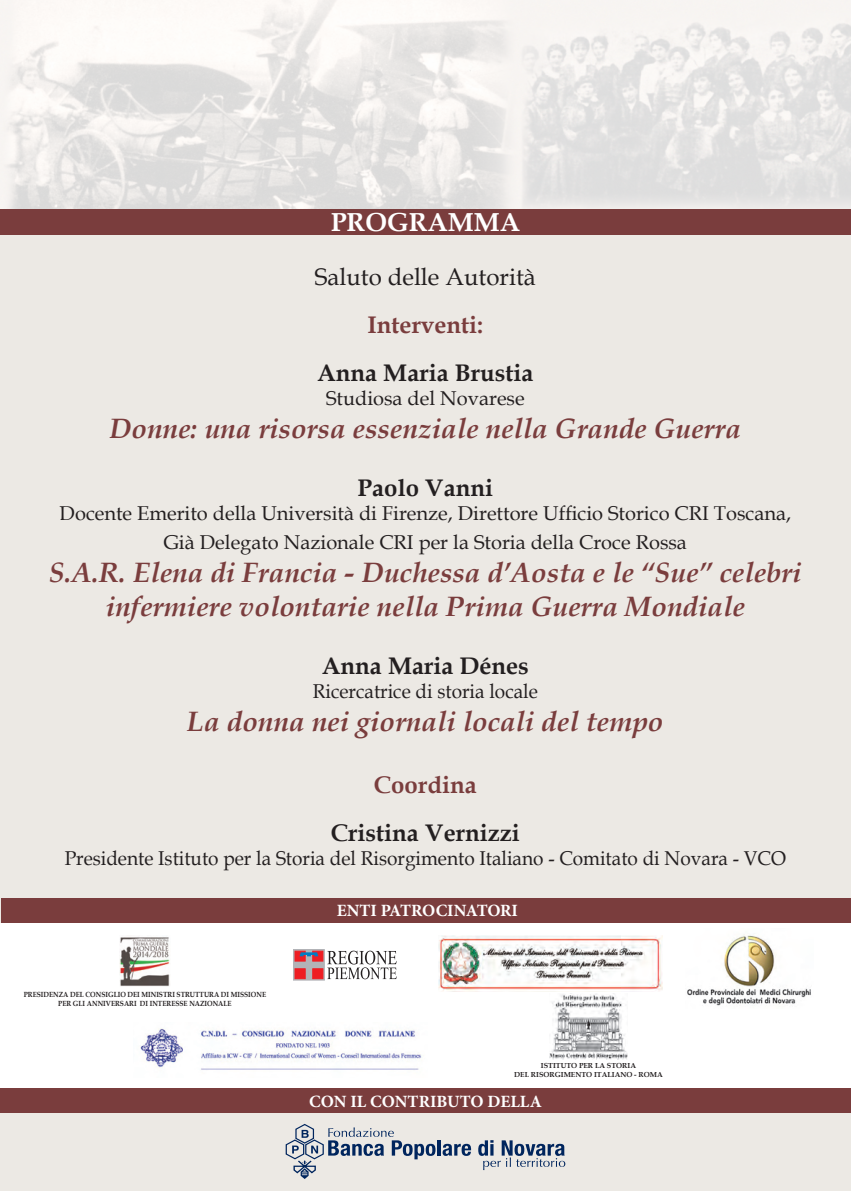
<style>
.page{position:relative;width:851px;height:1191px;background:#fff}
.page>*{position:absolute;margin:0;border:0;box-sizing:border-box;transform-origin:0 0}
.t1{font:italic 700 28px/33.6px "Book Antiqua";color:#7a3d3d;text-align:center}
.t2{font:700 26px "Book Antiqua";color:#fff}
.t3{font:700 24px "Book Antiqua";color:#231f20}
.t4{font:24px "Book Antiqua";color:#231f20}
.t5{font:700 24px "Book Antiqua";color:#7a3d3d}
.t6{font:20px/28.8px "Book Antiqua";color:#231f20;text-align:center}
.t7{font:20px "Book Antiqua";color:#231f20;scale:.95 1}
.t8{font:700 17.2px "Minion Pro";color:#fff}
.t9{font:700 7.4px/9px "Book Antiqua";color:#231f20;text-align:center;scale:.9 1}
.t10{font:700 7.2px/8.8px "Book Antiqua";color:#231f20;text-align:center}
</style>
<div class="page">
<img style="left:0;top:0;width:850px;height:209px">
<div style="left:0;top:235px;width:850px;height:687px;background:#ece9e4"></div>
<div style="left:0;top:209px;width:850px;height:26px;background:#7a3d3d"></div>
<div style="left:0;top:1094px;width:850px;height:97px;background:#ece9e4"></div>
<div style="left:0;top:1088px;width:850px;height:25px;background:#7a3d3d"></div>
<svg style="left:285px;top:1123px;width:150px;height:56px"></svg>
<hr style="left:437px;top:1140px;width:3px;height:15px;background:#00255d">
<svg style="left:442px;top:1143px;width:29px;height:12px"></svg>
<svg style="left:478px;top:1140px;width:87px;height:30px"></svg>
<div style="left:293px;top:949px;width:31px;height:31px;background:#b2b3b7"></div>
<div style="left:293px;top:949px;width:31px;height:31px;border:1px solid #b2b3b7"></div>
<div style="left:312px;top:968px;width:11px;height:11px;background:#ee1d23;border:1px solid #ee1d23"></div>
<div style="left:295px;top:968px;width:10px;height:11px;background:#ee1d23;border:1px solid #ee1d23"></div>
<svg style="left:295px;top:951px;width:10px;height:10px"></svg>
<svg style="left:312px;top:951px;width:11px;height:10px"></svg>
<svg style="left:299px;top:952px;width:19px;height:4px"></svg>
<svg style="left:327px;top:950px;width:70px;height:29px"></svg>
<img style="left:438px;top:935px;width:224px;height:57px">
<img style="left:119px;top:937px;width:51px;height:49px">
<div style="left:2px;top:898px;width:848px;height:24px;background:#7a3d3d"></div>
<img style="left:549px;top:993px;width:78px;height:66px">
<img style="left:140px;top:1028px;width:282px;height:42px">
<img style="left:687px;top:934px;width:124px;height:72px">
<p class="t2" style="left:330px;top:204px;width:191px">PROGRAMMA</p>
<p class="t4" style="left:315px;top:260px;width:222px">Saluto delle Autorità</p>
<p class="t5" style="left:367px;top:308px;width:117px">Interventi:</p>
<p class="t3" style="left:317px;top:356px;width:217px">Anna Maria Brustia</p>
<p class="t6" style="left:326px;top:383px;width:200px">Studiosa del Novarese</p>
<p class="t1" style="left:110px;top:412px;width:632px">Donne: una risorsa essenziale nella Grande Guerra</p>
<p class="t3" style="left:357px;top:471px;width:137px">Paolo Vanni</p>
<p class="t6" style="left:60px;top:498px;width:733px">Docente Emerito della Università di Firenze, Direttore Ufficio Storico CRI Toscana,<br>Già Delegato Nazionale CRI per la Storia della Croce Rossa</p>
<p class="t1" style="left:49px;top:556px;width:753px">S.A.R. Elena di Francia - Duchessa d’Aosta e le “Sue” celebri infermiere volontarie nella Prima Guerra Mondiale</p>
<p class="t3" style="left:322px;top:649px;width:208px">Anna Maria Dénes</p>
<p class="t7" style="left:313px;top:677px;width:238px">Ricercatrice di storia locale</p>
<p class="t1" style="left:187px;top:705px;width:478px">La donna nei giornali locali del tempo</p>
<p class="t5" style="left:374px;top:768px;width:104px">Coordina</p>
<p class="t3" style="left:331px;top:816px;width:190px">Cristina Vernizzi</p>
<p class="t7" style="left:65px;top:844px;width:760px">Presidente Istituto per la Storia del Risorgimento Italiano - Comitato di Novara - VCO</p>
<p class="t9" style="left:24px;top:990px;width:270px">PRESIDENZA DEL CONSIGLIO DEI MINISTRI STRUTTURA DI MISSIONE<br>PER GLI ANNIVERSARI DI INTERESSE NAZIONALE</p>
<p class="t8" style="left:336px;top:899px;width:183px">ENTI PATROCINATORI</p>
<p class="t10" style="left:514px;top:1061px;width:150px">ISTITUTO PER LA STORIA<br>DEL RISORGIMENTO ITALIANO - ROMA</p>
<p class="t8" style="left:309px;top:1089px;width:234px">CON IL CONTRIBUTO DELLA</p>
</div>
